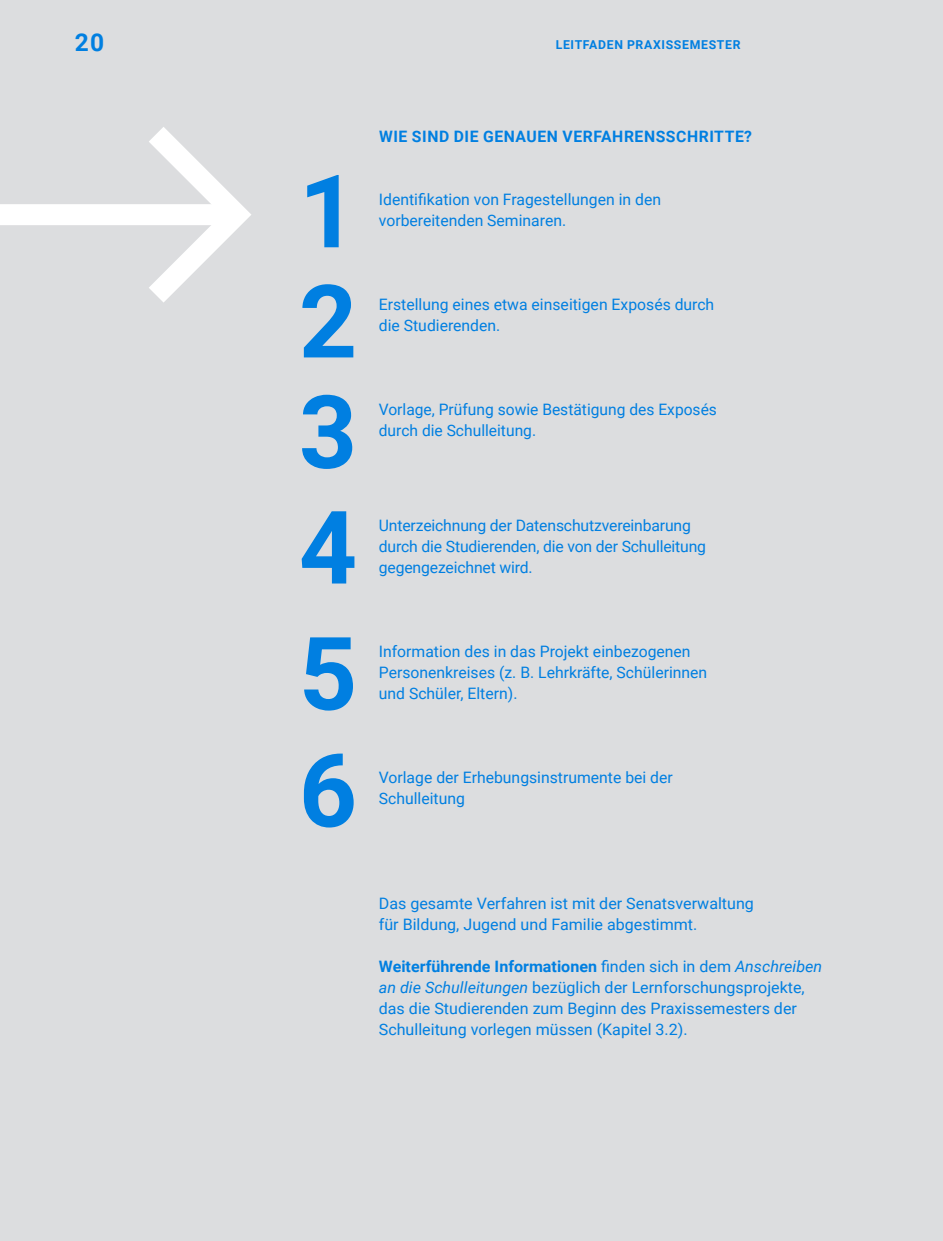
<style>
.page{position:relative;width:943px;height:1241px;background:#fff}
.page>*{position:absolute;margin:0;border:0;box-sizing:border-box;transform-origin:0 0}
.t1{font:700 101.5px "Roboto";color:#007fe1}
.t2{font:700 24.5px "Roboto";color:#007fe1}
.Kapitel_Ü1{font:15.75px/21px "Roboto";color:#007fe1}
.Kapitel_Ü2_blau{font:700 15.75px "Roboto";letter-spacing:.035em;color:#007fe1}
.t3{font:700 12.25px "Roboto";letter-spacing:.055em;color:#007fe1}
.s1{font-weight:700}
.s2{font-style:italic}
</style>
<div class="page">
<div style="left:0;top:0;width:943px;height:1240px;background:#dcdddf"></div>
<div style="left:0;top:204px;width:238px;height:21px;background:#fff"></div>
<svg style="left:149px;top:127px;width:102px;height:176px"></svg>
<p class="t2" style="left:75px;top:25px;width:31px">20</p>
<p class="t3" style="left:555px;top:36px;width:186px">LEITFADEN PRAXISSEMESTER</p>
<p class="t1" style="left:299px;top:140px;width:60px">1</p>
<p class="t1" style="left:299px;top:250px;width:60px">2</p>
<p class="t1" style="left:299px;top:360px;width:60px">3</p>
<p class="t1" style="left:299px;top:476px;width:60px">4</p>
<p class="t1" style="left:299px;top:602px;width:60px">5</p>
<p class="t1" style="left:299px;top:719px;width:60px">6</p>
<p class="Kapitel_Ü2_blau" style="left:379px;top:125px;width:374px">WIE SIND DIE GENAUEN VERFAHRENSSCHRITTE?</p>
<p class="Kapitel_Ü1" style="left:379px;top:188px;width:284px">Identifikation von Fragestellungen in den vorbereitenden Seminaren.</p>
<p class="Kapitel_Ü1" style="left:379px;top:293px;width:337px">Erstellung eines etwa einseitigen Exposés durch die Studierenden.</p>
<p class="Kapitel_Ü1" style="left:379px;top:398px;width:339px">Vorlage, Prüfung sowie Bestätigung des Exposés durch die Schulleitung.</p>
<p class="Kapitel_Ü1" style="left:379px;top:514px;width:329px">Unterzeichnung der Datenschutzvereinbarung durch die Studierenden, die von der Schulleitung gegengezeichnet wird.</p>
<p class="Kapitel_Ü1" style="left:379px;top:640px;width:330px">Information des in das Projekt einbezogenen<br>Personenkreises (z. B. Lehrkräfte, Schülerinnen und Schüler, Eltern).</p>
<p class="Kapitel_Ü1" style="left:379px;top:766px;width:295px">Vorlage der Erhebungsinstrumente bei der<br>Schulleitung</p>
<p class="Kapitel_Ü1" style="left:379px;top:892px;width:376px">Das gesamte Verfahren ist mit der Senatsverwaltung für Bildung, Jugend und Familie abgestimmt.</p>
<p class="Kapitel_Ü1" style="left:379px;top:955px;width:445px"><span class="s1">Weiterführende Informationen</span> finden sich in dem <span class="s2">Anschreiben an die Schulleitungen</span> bezüglich der Lernforschungsprojekte, das die Studierenden zum Beginn des Praxissemesters der Schulleitung vorlegen müssen (Kapitel 3.2).</p>
</div>
